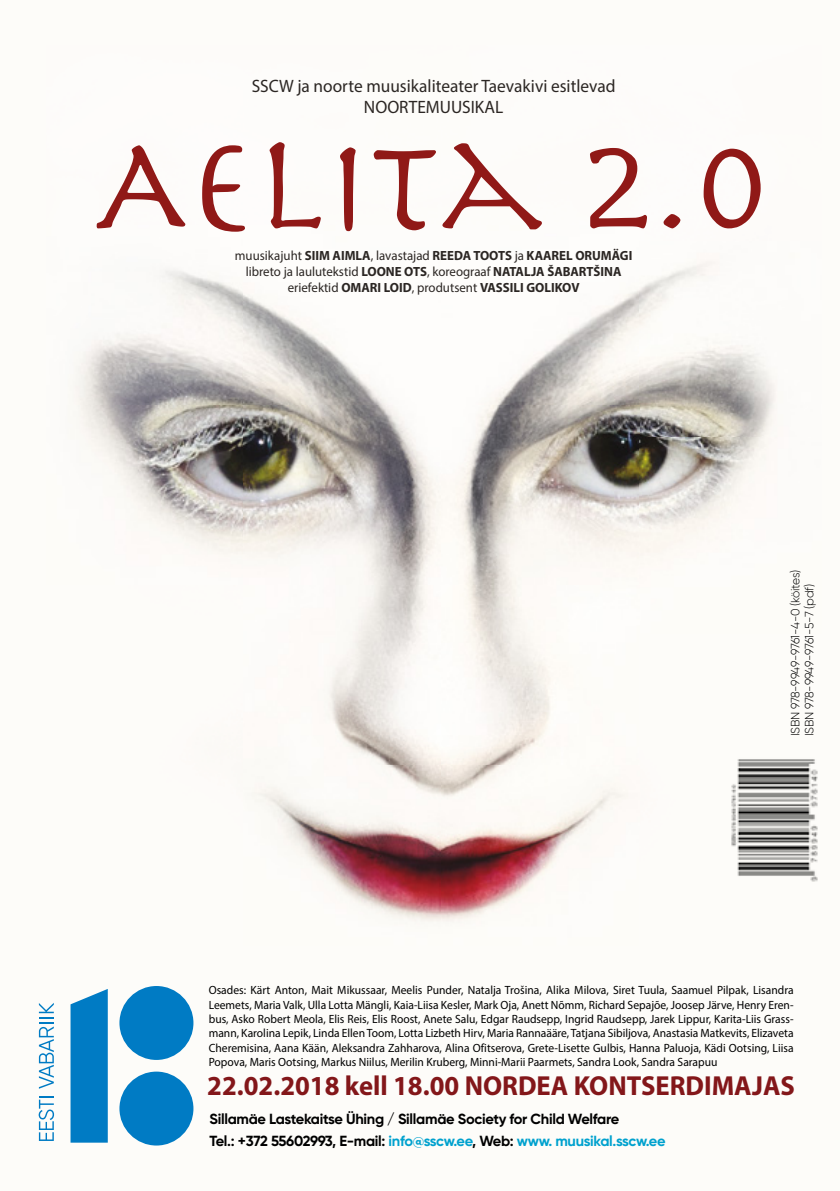
<style>
.page{position:relative;width:840px;height:1191px;background:#fff}
.page>*{position:absolute;margin:0;border:0;box-sizing:border-box;transform-origin:0 0}
.t1{font:138px "Herculanum";color:#901917}
.t2{font:700 27.6px "Myriad Pro";color:#83171a}
.t3{font:18px/21.6px "Myriad Pro";color:#2b2623;text-align:center}
.t4{font:700 14.6px/22px "Gilroy";letter-spacing:-.02em;color:#000}
.t5{font:700 13.4px/16px "Myriad Pro";color:#2b2623;text-align:center}
.t6{font:12px/14.4px "Myriad Pro";color:#000;text-align:justify}
.t7{font:300 12px/14px "Gilroy";letter-spacing:-.04em;color:#000}
.s1{font-weight:400}
.s2{color:#00a1ce}
</style>
<div class="page">
<div style="left:0;top:0;width:839px;height:1191px;background:#fdfcf9"></div>
<img style="left:79px;top:271px;width:560px;height:650px">
<img style="left:639px;top:266px;width:135px;height:286px">
<div style="left:119px;top:986px;width:74px;height:74px;background:#007bc4;border-radius:50%"></div>
<div style="left:119px;top:1071px;width:74px;height:74px;background:#007bc4;border-radius:50%"></div>
<svg style="left:70px;top:989px;width:38px;height:153px;background:#1183c7"></svg>
<svg style="left:39px;top:1096px;width:15px;height:45px"></svg>
<svg style="left:39px;top:1003px;width:15px;height:85px"></svg>
<img style="left:731px;top:759px;width:87px;height:123px">
<h3 class="t3" style="left:251px;top:75px;width:365px">SSCW ja noorte muusikaliteater Taevakivi esitlevad<br>NOORTEMUUSIKAL</h3>
<h1 class="t1" style="left:95px;top:98px;width:679px">Aelita 2.0</h1>
<p class="t5" style="left:235px;top:247px;width:399px"><span class="s1">muusikajuht</span> SIIM AIMLA<span class="s1">, lavastajad</span> REEDA TOOTS <span class="s1">ja</span> KAAREL ORUMÄGI <span class="s1">libreto ja laulutekstid</span> LOONE OTS<span class="s1">, koreograaf</span> NATALJA ŠABARTŠINA <span class="s1">eriefektid</span> OMARI LOID<span class="s1">, produtsent</span> VASSILI GOLIKOV</p>
<p class="t7" style="left:787px;top:736px;width:168px;rotate:-90deg">ISBN 978-9949-9761-4-0 (köites)<br>ISBN 978-9949-9761-5-7 (pdf)</p>
<p class="t6" style="left:209px;top:982px;width:586px">Osades: Kärt Anton, Mait Mikussaar, Meelis Punder, Natalja Trošina, Alika Milova, Siret Tuula, Saamuel Pilpak, Lisandra Leemets, Maria Valk, Ulla Lotta Mängli, Kaia-Liisa Kesler, Mark Oja, Anett Nõmm, Richard Sepajõe, Joosep Järve, Henry Eren&shy;bus, Asko Robert Meola, Elis Reis, Elis Roost, Anete Salu, Edgar Raudsepp, Ingrid Raudsepp, Jarek Lippur, Karita-Liis Grass&shy;mann, Karolina Lepik, Linda Ellen Toom, Lotta Lizbeth Hirv, Maria Rannaääre, Tatjana Sibiljova, Anastasia Matkevits, Elizaveta Cheremisina, Aana Kään, Aleksandra Zahharova, Alina Ofitserova, Grete-Lisette Gulbis, Hanna Paluoja, Kädi Ootsing, Liisa Popova, Maris Ootsing, Markus Niilus, Merilin Kruberg, Minni-Marii Paarmets, Sandra Look, Sandra Sarapuu</p>
<h2 class="t2" style="left:207px;top:1068px;width:589px">22.02.2018 kell 18.00 NORDEA KONTSERDIMAJAS</h2>
<p class="t4" style="left:209px;top:1107px;width:457px">Sillamäe Lastekaitse Ühing / Sillamäe Society for Child Welfare<br>Tel.: +372 55602993, E-mail: <span class="s2">info@sscw.ee</span>, Web: <span class="s2">www. muusikal.sscw.ee</span></p>
</div>
